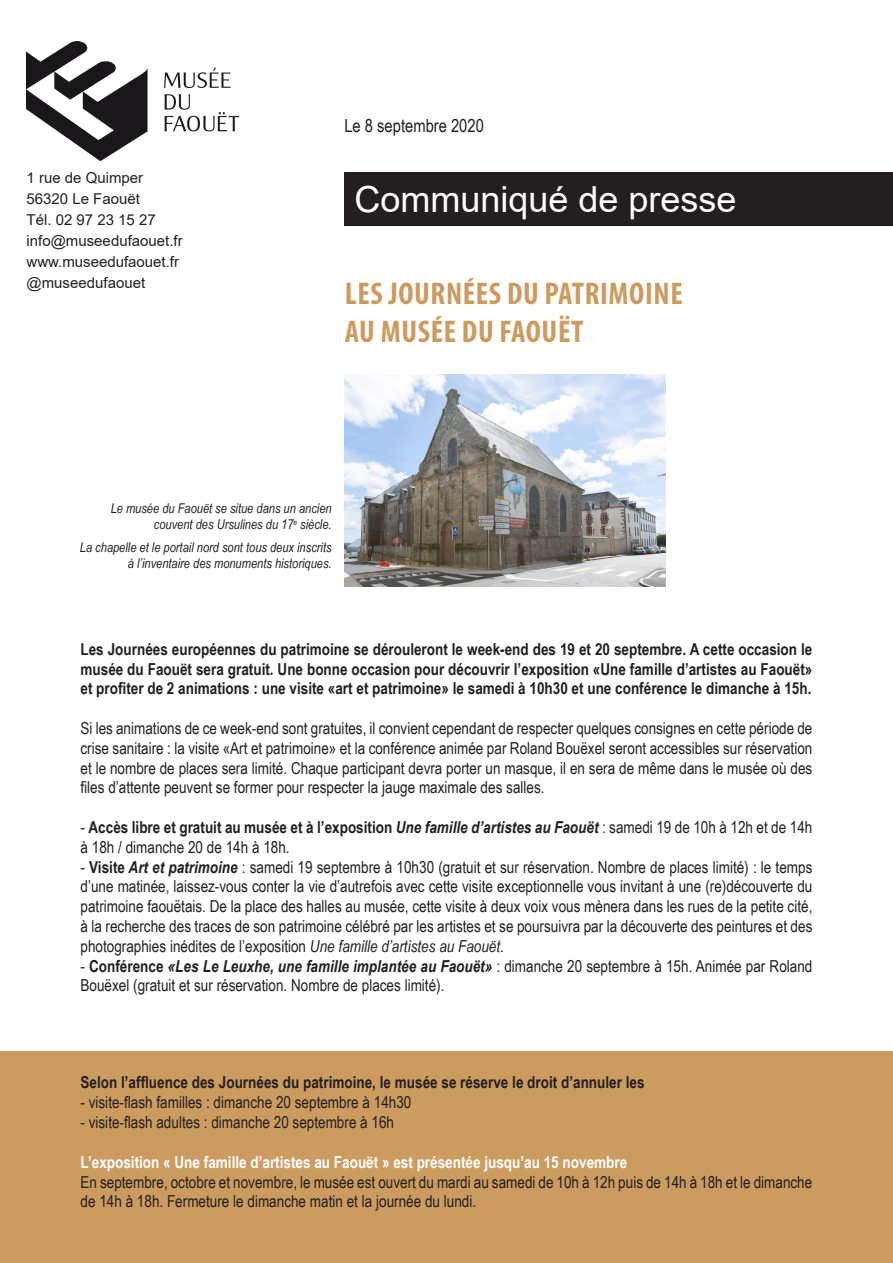
<style>
.page{position:relative;width:893px;height:1263px;background:#fff}
.page>*{position:absolute;margin:0;border:0;box-sizing:border-box;transform-origin:0 0}
.t1{font:36px "Arial";color:#fff}
.t2{font:700 condensed 31.5px "Myriad Pro";letter-spacing:.02em;color:#cc9b60}
.t3{font:18px "Arial Narrow";color:#231f20}
.t4{font:16.5px/19.8px "Arial Narrow";color:#231f20}
.t5{font:700 16.5px/19.8px "Arial Narrow";color:#231f20;text-align:justify}
.t6{font:700 16.5px "Arial Narrow";color:#fff}
.t7{font:15px "Arial";color:#231f20}
.t8{font:italic 13.5px/16.2px "Arial Narrow";color:#231f20;text-align:right}
.s1{font-weight:700}
.s2{font-weight:700;font-style:italic}
.s3{font-style:italic}
</style>
<div class="page">
<div style="left:0;top:1051px;width:893px;height:212px;background:#cc9b60"></div>
<div style="left:344px;top:172px;width:549px;height:53px;background:#231f20"></div>
<img style="left:27px;top:41px;width:211px;height:119px">
<img style="left:344px;top:374px;width:322px;height:212px">
<p class="t7" style="left:27px;top:168px;width:118px">1 rue de Quimper</p>
<p class="t7" style="left:27px;top:189px;width:115px">56320 Le Faouët</p>
<p class="t7" style="left:27px;top:210px;width:131px">Tél. 02 97 23 15 27</p>
<p class="t7" style="left:27px;top:231px;width:158px">info@museedufaouet.fr</p>
<p class="t7" style="left:27px;top:252px;width:154px">www.museedufaouet.fr</p>
<p class="t7" style="left:27px;top:273px;width:120px">@museedufaouet</p>
<p class="t3" style="left:344px;top:113px;width:141px">Le 8 septembre 2020</p>
<p class="t1" style="left:354px;top:174px;width:384px">Communiqué de presse</p>
<p class="t2" style="left:345px;top:274px;width:340px">LES JOURNÉES DU PATRIMOINE</p>
<p class="t2" style="left:345px;top:312px;width:240px">AU MUSÉE DU FAOUËT</p>
<p class="t8" style="left:111px;top:500px;width:222px">Le musée du Faouët se situe dans un ancien couvent des Ursulines du 17<sup>e</sup> siècle.</p>
<p class="t8" style="left:80px;top:538px;width:253px">La chapelle et le portail nord sont tous deux inscrits à l’inventaire des monuments historiques.</p>
<p class="t5" style="left:81px;top:638px;width:733px">Les Journées européennes du patrimoine se dérouleront le week-end des 19 et 20 septembre. A cette occasion le musée du Faouët sera gratuit. Une bonne occasion pour découvrir l’exposition «Une famille d’artistes au Faouët» et profiter de 2 animations : une visite «art et patrimoine» le samedi à 10h30 et une conférence le dimanche à 15h.</p>
<p class="t4" style="left:81px;top:718px;width:733px;text-align:justify">Si les animations de ce week-end sont gratuites, il convient cependant de respecter quelques consignes en cette période de crise sanitaire : la visite «Art et patrimoine» et la conférence animée par Roland Bouëxel seront accessibles sur réservation et le nombre de places sera limité. Chaque participant devra porter un masque, il en sera de même dans le musée où des files d’attente peuvent se former pour respecter la jauge maximale des salles.</p>
<p class="t4" style="left:81px;top:817px;width:733px">- <span class="s1">Accès libre et gratuit au musée et à l’exposition</span> <span class="s2">Une famille d’artistes au Faouët</span> : samedi 19 de 10h à 12h et de 14h à 18h / dimanche 20 de 14h à 18h.</p>
<p class="t4" style="left:81px;top:856px;width:733px;text-align:justify">- <span class="s1">Visite</span> <span class="s2">Art et patrimoine</span> : samedi 19 septembre à 10h30 (gratuit et sur réservation. Nombre de places limité) : le temps d’une matinée, laissez-vous conter la vie d’autrefois avec cette visite exceptionnelle vous invitant à une (re)découverte du patrimoine faouëtais. De la place des halles au musée, cette visite à deux voix vous mènera dans les rues de la petite cité, à la recherche des traces de son patrimoine célébré par les artistes et se poursuivra par la découverte des peintures et des photographies inédites de l’exposition <span class="s3">Une famille d’artistes au Faouët</span>.</p>
<p class="t4" style="left:81px;top:955px;width:733px">- <span class="s1">Conférence</span> <span class="s2">«Les Le Leuxhe, une famille implantée au Faouët»</span> : dimanche 20 septembre à 15h. Animée par Roland<br>Bouëxel (gratuit et sur réservation. Nombre de places limité).</p>
<p class="t5" style="left:81px;top:1072px;width:566px">Selon l’affluence des Journées du patrimoine, le musée se réserve le droit d’annuler les</p>
<p class="t4" style="left:81px;top:1092px;width:332px">- visite-flash familles : dimanche 20 septembre à 14h30</p>
<p class="t4" style="left:81px;top:1112px;width:315px">- visite-flash adultes : dimanche 20 septembre à 16h</p>
<p class="t6" style="left:81px;top:1149px;width:548px">L’exposition « Une famille d’artistes au Faouët » est présentée jusqu’au 15 novembre</p>
<p class="t4" style="left:81px;top:1171px;width:733px">En septembre, octobre et novembre, le musée est ouvert du mardi au samedi de 10h à 12h puis de 14h à 18h et le dimanche de 14h à 18h. Fermeture le dimanche matin et la journée du lundi.</p>
</div>
